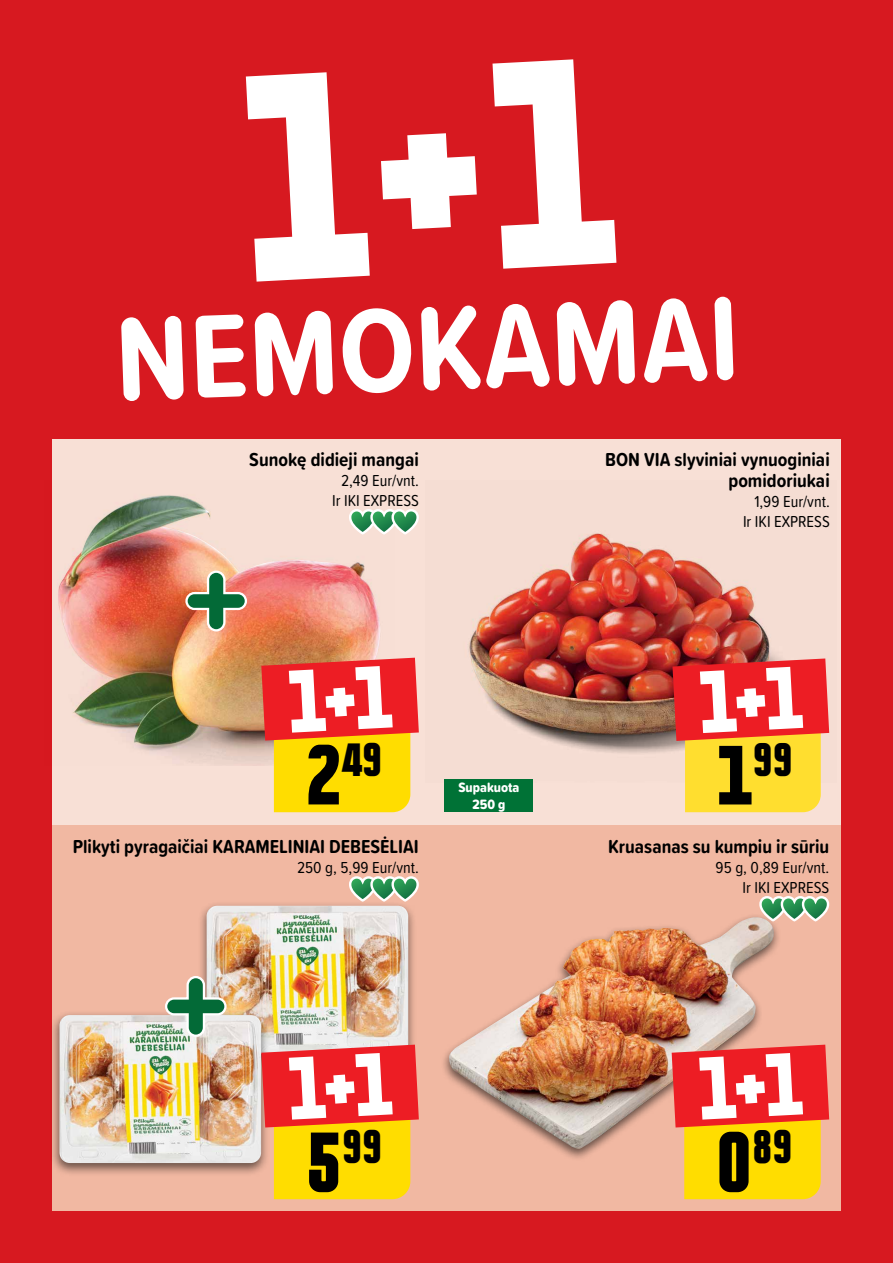
<style>
.page{position:relative;width:893px;height:1263px;background:#fff}
.page>*{position:absolute;margin:0;border:0;box-sizing:border-box;transform-origin:0 0}
.t1{font:700 122.85px "Proxima Soft Cond";color:#fff}
.t2{font:900 condensed 42.6px "Politica";color:#000}
.t3{font:900 condensed 42.3px "Politica";color:#000}
.t4{font:700 19.5px/21px "Proxima Soft Cond";color:#000;text-align:right}
.t5{font:16.5px/19.8px "Proxima Soft Cond";color:#000;text-align:right}
.t6{font:14.1px/16.8px "Proxima Soft Cond Extrabld";color:#fff;text-align:center}
.s1{font-size:77.1px}
.s2{font-size:76.65px}
</style>
<div class="page">
<div style="left:0;top:0;width:842px;height:1212px;background:#f1b8a2"></div>
<div style="left:0;top:438px;width:842px;height:387px;background:#f8e0d6"></div>
<div style="left:0;top:0;width:842px;height:438px;background:#d71920"></div>
<div style="left:842px;top:0;width:51px;height:1263px;background:#d71920"></div>
<div style="left:0;top:0;width:51px;height:1263px;background:#d71920"></div>
<div style="left:2px;top:1212px;width:891px;height:51px;background:#d71920"></div>
<div style="left:197px;top:901px;width:220px;height:166px;background:#000;opacity:.58"></div>
<img style="left:207px;top:906px;width:201px;height:139px">
<div style="left:50px;top:1010px;width:220px;height:166px;background:#000;opacity:.58"></div>
<img style="left:60px;top:1015px;width:201px;height:148px">
<img style="left:51px;top:481px;width:210px;height:285px">
<img style="left:58px;top:496px;width:322px;height:248px">
<svg style="left:348px;top:507px;width:71px;height:30px"></svg>
<svg style="left:184px;top:569px;width:64px;height:64px;background:#a68f6c"></svg>
<svg style="left:164px;top:975px;width:64px;height:63px;background:#9cb39b"></svg>
<img style="left:444px;top:533px;width:386px;height:247px">
<img style="left:468px;top:534px;width:301px;height:200px">
<div style="left:444px;top:780px;width:89px;height:32px;background:#007236"></div>
<svg style="left:348px;top:876px;width:71px;height:28px"></svg>
<div style="left:440px;top:913px;width:342px;height:248px;background:#000;opacity:.58"></div>
<img style="left:449px;top:917px;width:326px;height:232px">
<svg style="left:758px;top:896px;width:72px;height:27px"></svg>
<svg style="left:261px;top:658px;width:158px;height:154px;background:#f38428"></svg>
<svg style="left:672px;top:658px;width:157px;height:154px;background:#f2823b"></svg>
<svg style="left:261px;top:1045px;width:158px;height:154px;background:#f48328"></svg>
<svg style="left:672px;top:1045px;width:157px;height:154px;background:#f48226"></svg>
<h1 class="t1" style="left:112px;top:268px;width:626px;rotate:-2deg">NEMOKAMAI</h1>
<p class="t4" style="left:249px;top:448px;width:171px">Sunokę didieji mangai</p>
<p class="t5" style="left:332px;top:470px;width:88px;text-align:center">2,49 Eur/vnt.<br>Ir IKI EXPRESS</p>
<p class="t4" style="left:605px;top:448px;width:226px">BON VIA slyviniai vynuoginiai pomidoriukai</p>
<p class="t5" style="left:743px;top:491px;width:88px">1,99 Eur/vnt.<br>Ir IKI EXPRESS</p>
<h2 class="t2" style="left:306px;top:726px;width:78px"><span class="s1">2</span>49</h2>
<h3 class="t3" style="left:717px;top:726px;width:78px"><span class="s2">1</span>99</h3>
<p class="t6" style="left:458px;top:778px;width:63px">Supakuota<br>250 g</p>
<p class="t4" style="left:73px;top:835px;width:348px">Plikyti pyragaičiai KARAMELINIAI DEBESĖLIAI</p>
<p class="t5" style="left:297px;top:857px;width:123px">250 g, 5,99 Eur/vnt.</p>
<p class="t4" style="left:608px;top:835px;width:222px">Kruasanas su kumpiu ir sūriu</p>
<p class="t5" style="left:716px;top:857px;width:115px">95 g, 0,89 Eur/vnt.<br>Ir IKI EXPRESS</p>
<h2 class="t2" style="left:306px;top:1113px;width:78px"><span class="s1">5</span>99</h2>
<h2 class="t2" style="left:716px;top:1113px;width:78px"><span class="s1">0</span>89</h2>
</div>
